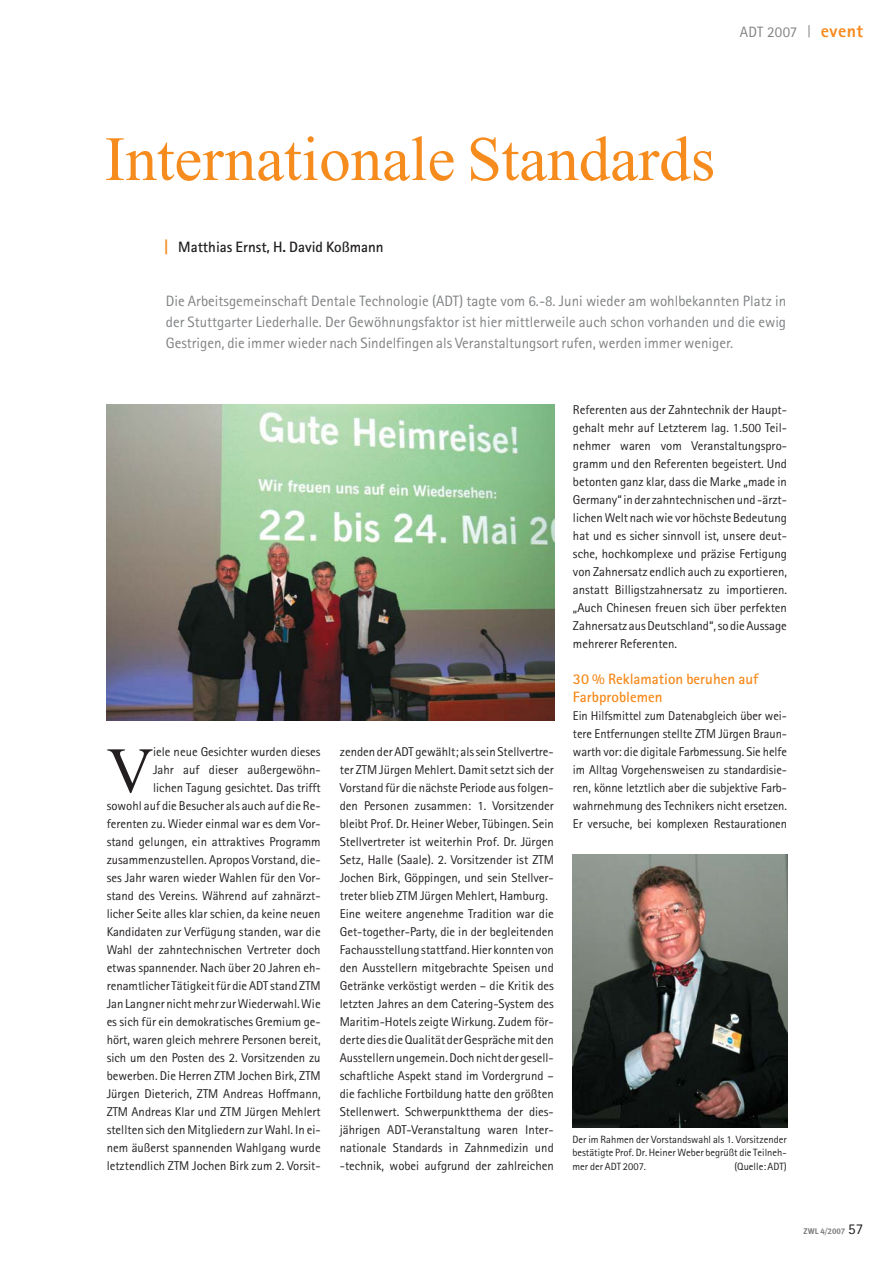
<style>
.page{position:relative;width:893px;height:1263px;background:#fff}
.page>*{position:absolute;margin:0;border:0;box-sizing:border-box;transform-origin:0 0}
.t1{font:64.5px "Times New Roman";color:#231f20}
.t2{font:63px "Times New Roman";color:#f68b1e}
.t3{font:800 18px "Rotis Sans Serif";letter-spacing:.025em;color:#f68b1e}
.t4{font:15px/21px "Rotis Sans Serif";color:#808284;text-align:justify}
.t5{font:700 15px/18px "Rotis Sans Serif";color:#f68b1e}
.t6{font:700 15px "Rotis Sans Serif";color:#231f20}
.t7{font:12.75px/18px "Rotis Sans Serif";color:#231f20;text-align:justify}
.t8{font:10.5px/13.5px "Rotis Sans Serif";color:#231f20;text-align:justify}
.t9{font:8.25px "Meta Bold Caps";color:#808284}
.s1{font-size:16.5px;color:#f68b1e}
.s2{font-family:"Meta";font-weight:700}
.s3{font-family:"Rotis Sans Serif";font-size:15px;color:#231f20}
</style>
<div class="page">
<svg style="left:809px;top:25px;width:1px;height:12px"></svg>
<img style="left:106px;top:405px;width:448px;height:315px">
<img style="left:572px;top:855px;width:215px;height:272px">
<p class="t4" style="left:740px;top:23px;width:59px">ADT 2007</p>
<h3 class="t3" style="left:821px;top:25px;width:44px">event</h3>
<h2 class="t2" style="left:105px;top:136px;width:612px">Internationale Standards</h2>
<p class="t6" style="left:164px;top:242px;width:221px"><span class="s1">|</span> Matthias Ernst, H. David Koßmann</p>
<p class="t4" style="left:166px;top:292px;width:622px">Die Arbeitsgemeinschaft Dentale Technologie (ADT) tagte vom 6.-8. Juni wieder am wohlbekannten Platz in der Stuttgarter Liederhalle. Der Gewöhnungsfaktor ist hier mittlerweile auch schon vorhanden und die ewig Gestrigen, die immer wieder nach Sindelfingen als Veranstaltungsort rufen, werden immer weniger.</p>
<p class="t7" style="left:107px;top:744px;width:216px;text-align:right">iele neue Gesichter wurden dieses<br>Jahr auf dieser außergewöhn-<br>lichen Tagung gesichtet. Das trifft<br>sowohl auf die Besucher als auch auf die Re&shy;ferenten zu. Wieder einmal war es dem Vor&shy;stand gelungen, ein attraktives Programm zusammenzustellen. Apropos Vorstand, die&shy;ses Jahr waren wieder Wahlen für den Vor&shy;stand des Vereins. Während auf zahnärzt&shy;licher Seite alles klar schien, da keine neuen Kandidaten zur Verfügung standen, war die Wahl der zahntechnischen Vertreter doch etwas spannender. Nach über 20 Jahren eh&shy;renamtlicher Tätigkeit für die ADT stand ZTM Jan Langner nicht mehr zur Wiederwahl. Wie es sich für ein demokratisches Gremium ge&shy;hört, waren gleich mehrere Personen bereit, sich um den Posten des 2. Vorsitzenden zu bewerben. Die Herren ZTM Jochen Birk, ZTM Jürgen Dieterich, ZTM Andreas Hoffmann, ZTM Andreas Klar und ZTM Jürgen Mehlert stellten sich den Mitgliedern zur Wahl. In ei&shy;nem äußerst spannenden Wahlgang wurde letztendlich ZTM Jochen Birk zum 2. Vorsit-</p>
<p class="t7" style="left:340px;top:744px;width:216px;text-align:left">zenden der ADT gewählt; als sein Stellvertre&shy;ter ZTM Jürgen Mehlert. Damit setzt sich der Vorstand für die nächste Periode aus folgen&shy;den Personen zusammen: 1. Vorsitzender bleibt Prof. Dr. Heiner Weber, Tübingen. Sein Stellvertreter ist weiterhin Prof. Dr. Jürgen Setz, Halle (Saale). 2. Vorsitzender ist ZTM Jochen Birk, Göppingen, und sein Stellver&shy;treter blieb ZTM Jürgen Mehlert, Hamburg.<br>Eine weitere angenehme Tradition war die Get-together-Party, die in der begleitenden Fachausstellung stattfand. Hier konnten von den Ausstellern mitgebrachte Speisen und Getränke verköstigt werden – die Kritik des letzten Jahres an dem Catering-System des Maritim-Hotels zeigte Wirkung. Zudem för&shy;derte dies die Qualität der Gespräche mit den Ausstellern ungemein. Doch nicht der gesell&shy;schaftliche Aspekt stand im Vordergrund – die fachliche Fortbildung hatte den größten Stellenwert. Schwerpunktthema der dies&shy;jährigen ADT-Veranstaltung waren Inter&shy;nationale Standards in Zahnmedizin und -technik, wobei aufgrund der zahlreichen</p>
<h1 class="t1" style="left:107px;top:747px;width:48px">V</h1>
<p class="t7" style="left:573px;top:402px;width:216px">Referenten aus der Zahntechnik der Haupt&shy;gehalt mehr auf Letzterem lag. 1.500 Teil&shy;nehmer waren vom Veranstaltungspro&shy;gramm und den Referenten begeistert. Und betonten ganz klar, dass die Marke „made in Germany“ in der zahntechnischen und -ärzt&shy;lichen Welt nach wie vor höchste Bedeutung hat und es sicher sinnvoll ist, unsere deut&shy;sche, hochkomplexe und präzise Fertigung von Zahnersatz endlich auch zu exportieren, anstatt Billigstzahnersatz zu importieren. „Auch Chinesen freuen sich über perfekten Zahnersatz aus Deutschland“, so die Aussage mehrerer Referenten.</p>
<p class="t5" style="left:573px;top:671px;width:187px">30 % Reklamation beruhen auf<br>Farbproblemen</p>
<p class="t7" style="left:573px;top:708px;width:216px">Ein Hilfsmittel zum Datenabgleich über wei&shy;tere Entfernungen stellte ZTM Jürgen Braun&shy;warth vor: die digitale Farbmessung. Sie helfe im Alltag Vorgehensweisen zu standardisie&shy;ren, könne letztlich aber die subjektive Farb&shy;wahrnehmung des Technikers nicht ersetzen.<br>Er versuche, bei komplexen Restaurationen</p>
<p class="t8" style="left:572px;top:1134px;width:216px">Der im Rahmen der Vorstandswahl als 1. Vorsitzender bestätigte Prof. Dr. Heiner Weber begrüßt die Teilneh&shy;mer der ADT 2007.</p>
<p class="t8" style="left:734px;top:1161px;width:54px">(Quelle: ADT)</p>
<p class="t9" style="left:804px;top:1226px;width:61px"><span class="s2">ZWL</span> 4/2007 <span class="s3">57</span></p>
</div>
